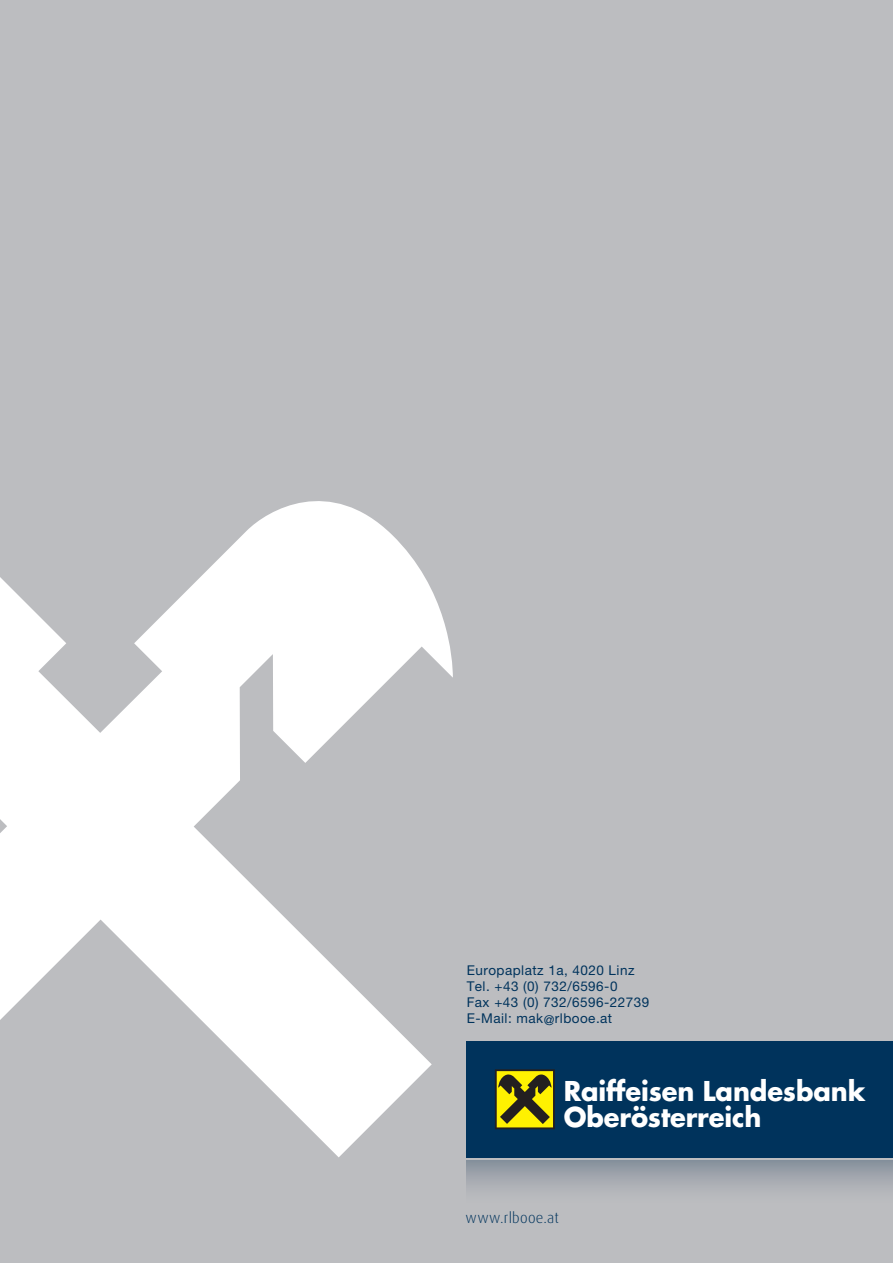
<style>
.page{position:relative;width:893px;height:1263px;background:#bcbdc0}
.page>*{position:absolute;margin:0;border:0;box-sizing:border-box;transform-origin:0 0}
.t1{font:700 26.55px/26.5px "Futura LT Pro";letter-spacing:-.005em;color:#fff}
.t2{font:300 15px "Dax Pro";letter-spacing:.02em;color:#00335c}
.t3{font:13.5px/16.2px "Helvetica Neue LT Pro";letter-spacing:.035em;color:#00335c}
</style>
<div class="page">
<svg style="left:0;top:501px;width:453px;height:656px"></svg>
<div style="left:467px;top:1041px;width:426px;height:116px;background:#00335c"></div>
<svg style="left:495px;top:1069px;width:60px;height:60px"></svg>
<div style="left:497px;top:1071px;width:56px;height:56px;background:#fff101"></div>
<svg style="left:498px;top:1074px;width:53px;height:50px"></svg>
<div style="left:467px;top:1160px;width:426px;height:43px;background:linear-gradient(to bottom,#89939e,#c2c2c4)"></div>
<p class="t3" style="left:467px;top:961px;width:184px">Europaplatz 1a, 4020 Linz<br>Tel. +43 (0) 732/6596-0<br>Fax +43 (0) 732/6596-22739<br>E-Mail: mak@rlbooe.at</p>
<h1 class="t1" style="left:564px;top:1077px;width:303px">Raiffeisen Landesbank<br>Oberösterreich</h1>
<p class="t2" style="left:466px;top:1208px;width:95px">www.rlbooe.at</p>
</div>
